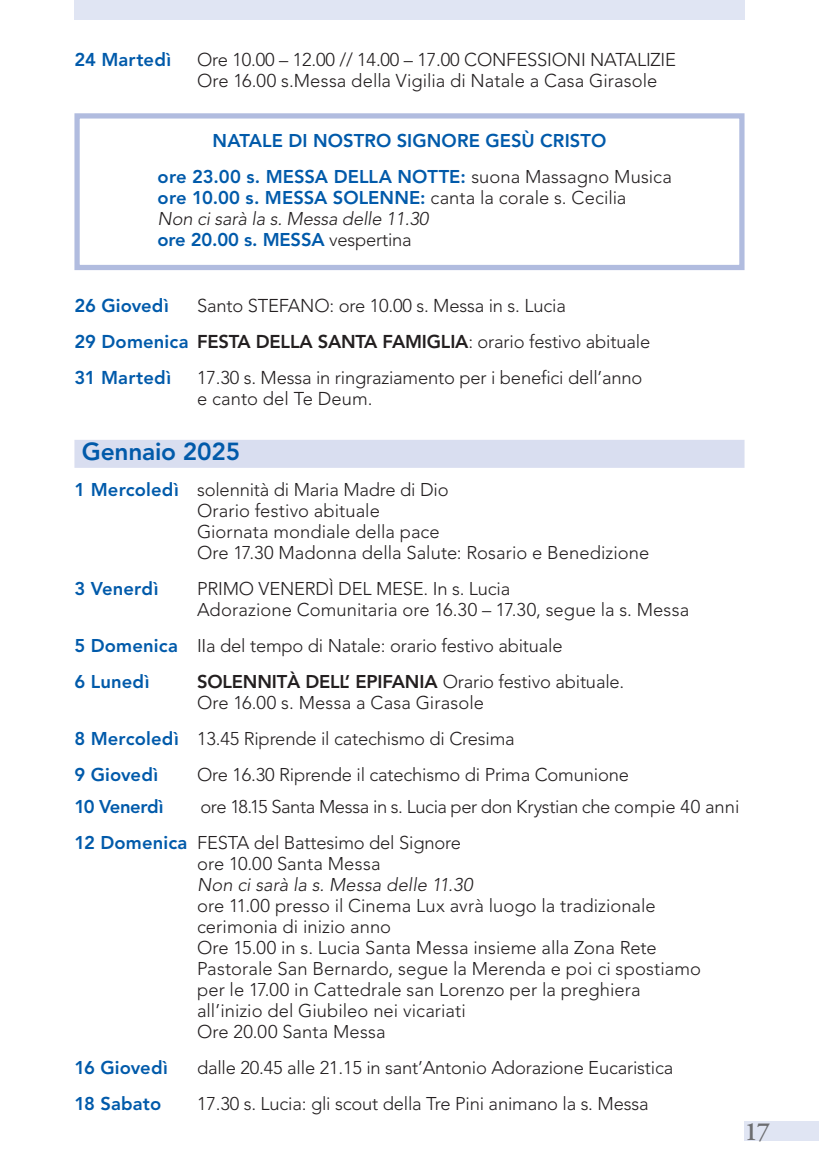
<style>
.page{position:relative;width:819px;height:1166px;background:#fff}
.page>*{position:absolute;margin:0;border:0;box-sizing:border-box;transform-origin:0 0}
.t1{font:600 26.25px "Adobe Garamond Pro";color:#6c6d70}
.t2{font:800 24.5px "Avenir";letter-spacing:-.01em;color:#015aaa}
.t3{font:300 18.55px/21px "Avenir";letter-spacing:-.01em;color:#231f20}
.t4{font:800 18.55px "Avenir";letter-spacing:.005em;color:#015aaa}
.t5{font:300 18.38px/21px "Avenir";letter-spacing:-.005em;color:#231f20}
.t6{font:800 18.38px/21px "Avenir";letter-spacing:.005em;color:#015aaa;text-align:center}
.t7{font:italic 300 18.38px "Avenir";letter-spacing:.005em;color:#231f20}
.t8{font:800 18.38px "Avenir";letter-spacing:-.02em;color:#015aaa}
.s1{font-weight:300;color:#231f20}
.s2{font-weight:300;font-style:italic;color:#231f20}
.s3{font-weight:800;color:#015aaa}
.s4{font-weight:800}
</style>
<div class="page">
<div style="left:74px;top:0;width:670px;height:20px;background:#e0e5f3"></div>
<div style="left:744px;top:1121px;width:75px;height:20px;background:#e0e5f3"></div>
<div style="left:74px;top:440px;width:670px;height:28px;background:#d9def0"></div>
<div style="left:74px;top:113px;width:670px;height:157px;border:5px solid #b1bcdf"></div>
<p class="t4" style="left:74px;top:49px;width:98px">24 Martedì</p>
<p class="t3" style="left:197px;top:49px;width:480px">Ore 10.00 – 12.00 // 14.00 – 17.00 CONFESSIONI NATALIZIE<br>Ore 16.00 s.Messa della Vigilia di Natale a Casa Girasole</p>
<p class="t6" style="left:158px;top:123px;width:516px;line-height:36.1px">NATALE DI NOSTRO SIGNORE GESÙ CRISTO<br>ore 23.00 s. MESSA DELLA NOTTE: <span class="s1">suona Massagno Musica</span></p>
<p class="t6" style="left:158px;top:187px;width:470px;text-align:left">ore 10.00 s. MESSA SOLENNE: <span class="s1">canta la corale s. Cecilia<br></span><span class="s2">Non ci sarà la s. Messa delle 11.30<br></span>ore 20.00 s. MESSA <span class="s1">vespertina</span></p>
<p class="t4" style="left:74px;top:294px;width:96px">26 Giovedì</p>
<p class="t3" style="left:74px;top:288px;width:577px;line-height:35.9px;text-indent:123px">Santo STEFANO: ore 10.00 s. Messa in s. Lucia<br><span class="s3">29 Domenica</span> <span class="s4">FESTA DELLA SANTA FAMIGLIA</span>: orario festivo abituale<br><span class="s3">31 Martedì</span></p>
<p class="t3" style="left:197px;top:367px;width:447px">17.30 s. Messa in ringraziamento per i benefici dell’anno e canto del Te Deum.</p>
<h2 class="t2" style="left:82px;top:437px;width:160px">Gennaio 2025</h2>
<p class="t5" style="left:197px;top:479px;width:454px;text-indent:-123px"><span class="s3">1 Mercoledì</span> solennità di Maria Madre di Dio<br>Orario festivo abituale<br>Giornata mondiale della pace<br>Ore 17.30 Madonna della Salute: Rosario e Benedizione</p>
<p class="t6" style="left:74px;top:578px;width:86px">3 Venerdì</p>
<p class="t5" style="left:197px;top:578px;width:494px">PRIMO VENERDÌ DEL MESE. In s. Lucia<br>Adorazione Comunitaria ore 16.30 – 17.30, segue la s. Messa</p>
<p class="t5" style="left:74px;top:628px;width:490px;line-height:35.9px"><span class="s3">5 Domenica</span> IIa del tempo di Natale: orario festivo abituale<br><span class="s3">6 Lunedì</span></p>
<p class="t5" style="left:197px;top:671px;width:429px"><span class="s4">SOLENNITÀ DELL’ EPIFANIA</span> Orario festivo abituale.<br>Ore 16.00 s. Messa a Casa Girasole</p>
<p class="t5" style="left:74px;top:721px;width:442px;line-height:35.9px"><span class="s3">8 Mercoledì</span> 13.45 Riprende il catechismo di Cresima<br><span class="s3">9 Giovedì</span></p>
<p class="t5" style="left:197px;top:764px;width:433px">Ore 16.30 Riprende il catechismo di Prima Comunione</p>
<p class="t8" style="left:74px;top:796px;width:91px">10 Venerdì</p>
<p class="t5" style="left:74px;top:789px;width:666px;line-height:35.9px;text-indent:126px">ore 18.15 Santa Messa in s. Lucia per don Krystian che compie 40 anni<br><span class="s3">12 Domenica</span> FESTA del Battesimo del Signore</p>
<p class="t5" style="left:197px;top:853px;width:185px">ore 10.00 Santa Messa</p>
<p class="t7" style="left:197px;top:874px;width:277px">Non ci sarà la s. Messa delle 11.30</p>
<p class="t5" style="left:197px;top:895px;width:505px">ore 11.00 presso il Cinema Lux avrà luogo la tradizionale cerimonia di inizio anno<br>Ore 15.00 in s. Lucia Santa Messa insieme alla Zona Rete Pastorale San Bernardo, segue la Merenda e poi ci spostiamo per le 17.00 in Cattedrale san Lorenzo per la preghiera all’inizio del Giubileo nei vicariati<br>Ore 20.00 Santa Messa</p>
<p class="t6" style="left:74px;top:1057px;width:95px">16 Giovedì</p>
<p class="t5" style="left:197px;top:1057px;width:477px">dalle 20.45 alle 21.15 in sant’Antonio Adorazione Eucaristica</p>
<p class="t6" style="left:74px;top:1093px;width:88px">18 Sabato</p>
<p class="t5" style="left:197px;top:1093px;width:453px">17.30 s. Lucia: gli scout della Tre Pini animano la s. Messa</p>
<h1 class="t1" style="left:744px;top:1116px;width:27px">17</h1>
</div>
